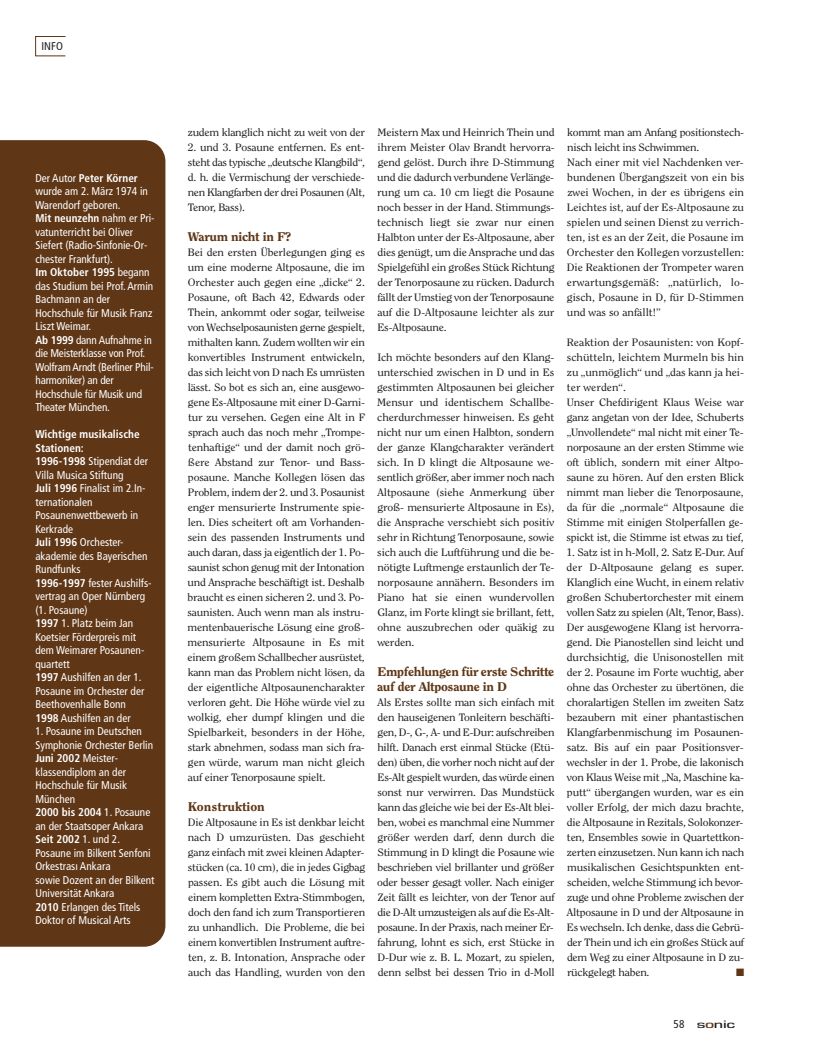
<style>
.page{position:relative;width:815px;height:1064px;background:#fff}
.page>*{position:absolute;margin:0;border:0;box-sizing:border-box;transform-origin:0 0}
.t1{font:800 12.5px/15px "Clearface Std";letter-spacing:-.025em;color:#5f3616;scale:1.1 1}
.t2{font:800 12.5px "Clearface Std";color:#5f3616;scale:1.1 1}
.t3{font:condensed 11.25px/13.5px "Frutiger LT Std";color:#fff}
.t4{font:500 11.25px "Eurostile T";letter-spacing:-.02em;color:#231f20;scale:1.6 1}
.t5{font:condensed 11.25px "Frutiger LT Std";color:#231f20}
.t6{font:10.62px/15px "Clearface Std";letter-spacing:-.01em;color:#231f20;text-align:justify;scale:1.1 1}
.t7{font:10.62px "Zapf Dingbats";color:#5f3616}
.s1{font-weight:700}
.s2{font-family:"Frutiger LT Std";font-weight:400;font-stretch:condensed}
.s3{color:#5f3616}
</style>
<div class="page">
<div style="left:0;top:140px;width:165px;height:807px;background:#5f3616"></div>
<div style="left:35px;top:36px;width:31px;height:20px;border:1px solid #5f3616"></div>
<p class="t5" style="left:41px;top:41px;width:23px">info</p>
<p class="t3" style="left:35px;top:172px;width:121px">Der Autor <span class="s1">Peter Körner </span>wurde am 2. März 1974 in<br>Warendorf geboren.<br><span class="s1">Mit neunzehn</span> nahm er Pri&shy;vatunterricht bei oliver<br>Siefert (Radio-Sinfonie-or&shy;chester frankfurt).<br><span class="s1">Im Oktober 1995</span> begann das Studium bei Prof. Armin<br>Bachmann an der<br>Hochschule für Musik franz<br>Liszt Weimar.<br><span class="s1">Ab 1999</span> dann Aufnahme in die Meisterklasse von Prof.<br>Wolfram Arndt (Berliner Phil&shy;harmoniker) an der<br>Hochschule für Musik und<br>Theater München.</p>
<p class="t3" style="left:35px;top:428px;width:118px"><span class="s1">Wichtige musikalische<br>Stationen:<br>1996-1998</span> Stipendiat der<br>Villa Musica Stiftung<br><span class="s1">Juli 1996</span> finalist im 2.in&shy;ternationalen<br>Posaunenwett bewerb in<br>Kerkrade<br><span class="s1">Juli 1996</span> orchester&shy;akademie des Bayerischen<br>Rundfunks<br><span class="s1">1996-1997</span> fester Aushilfs - vertrag an oper nürnberg (1. Posaune)<br><span class="s1">1997</span> 1. Platz beim Jan<br>Koetsier förderpreis mit dem Weimarer Posaunen&shy;quartett<br><span class="s1">1997</span> Aushilfen an der 1.<br>Posaune im orchester der<br>Beethovenhalle Bonn<br><span class="s1">1998</span> Aushilfen an der</p>
<p class="t3" style="left:35px;top:725px;width:121px">1. Posaune im Deutschen<br>Symphonie orchester Berlin<br><span class="s1">Juni 2002</span> Meister - klassendiplom an der<br>Hochschule für Musik<br>München<br><span class="s1">2000 bis 2004</span> 1. Posaune an der Staatsoper Ankara<br><span class="s1">Seit 2002</span> 1. und 2.<br>Posaune im Bilkent Senfoni orkestrası Ankara<br>sowie Dozent an der Bilkent<br>Universität Ankara<br><span class="s1">2010</span> Erlangen des Titels<br>Doktor of Musical Arts</p>
<p class="t6" style="left:188px;top:125px;width:163px">zudem klanglich nicht zu weit von der</p>
<p class="t6" style="left:188px;top:140px;width:163px">2. und 3. Posaune entfernen. Es ent&shy;steht das typische „deutsche Klangbild“, d. h. die Vermischung der verschiede&shy;nen Klangfarben der drei Posaunen (Alt, Tenor, Bass).</p>
<p class="t1" style="left:188px;top:230px;width:96px">Warum nicht in F?</p>
<p class="t6" style="left:187px;top:245px;width:163px">Bei den ersten Überlegungen ging es um eine moderne Altposaune, die im Orchester auch gegen eine „dicke“ 2.<br>Posaune, oft Bach 42, Edwards oder Thein, ankommt oder sogar, teilweise von Wechselposaunisten gerne gespielt, mithalten kann. Zudem wollten wir ein konvertibles Instrument entwickeln, das sich leicht von D nach Es umrüsten lässt. So bot es sich an, eine ausgewo&shy;gene Es-Altposaune mit einer D-Garni&shy;tur zu versehen. Gegen eine Alt in F sprach auch das noch mehr „Trompe&shy;tenhaftige“ und der damit noch grö&shy;ßere Abstand zur Tenor- und Bass&shy;posaune. Manche Kollegen lösen das Problem, indem der 2. und 3. Posaunist enger mensurierte Instrumente spie&shy;len. Dies scheitert oft am Vorhanden&shy;sein des passenden Instruments und auch daran, dass ja eigentlich der 1. Po&shy;saunist schon genug mit der Intonation und Ansprache beschäftigt ist. Deshalb braucht es einen sicheren 2. und 3. Po&shy;saunisten. Auch wenn man als instru&shy;mentenbauerische Lösung eine groß&shy;mensurierte Altposaune in Es mit einem großem Schallbecher ausrüstet, kann man das Problem nicht lösen, da der eigentliche Altposaunencharakter verloren geht. Die Höhe würde viel zu wolkig, eher dumpf klingen und die Spielbarkeit, besonders in der Höhe, stark abnehmen, sodass man sich fra&shy;gen würde, warum man nicht gleich auf einer Tenorposaune spielt.</p>
<p class="t2" style="left:188px;top:801px;width:72px">Konstruktion</p>
<p class="t6" style="left:188px;top:815px;width:163px">Die Altposaune in Es ist denkbar leicht nach D umzurüsten. Das geschieht ganz einfach mit zwei kleinen Adapter&shy;stücken (ca. 10 cm), die in jedes Gigbag passen. Es gibt auch die Lösung mit einem kompletten Extra-Stimmbogen, doch den fand ich zum Transportieren zu unhandlich. Die Probleme, die bei einem konvertiblen Instrument auftre&shy;ten, z. B. Intonation, Ansprache oder auch das Handling, wurden von den</p>
<p class="t6" style="left:377px;top:125px;width:163px">Meistern Max und Heinrich Thein und ihrem Meister Olav Brandt hervorra&shy;gend gelöst. Durch ihre D-Stimmung und die dadurch verbundene Verlänge&shy;rung um ca. 10 cm liegt die Posaune noch besser in der Hand. Stimmungs&shy;technisch liegt sie zwar nur einen Halbton unter der Es-Altposaune, aber dies genügt, um die Ansprache und das Spielgefühl ein großes Stück Richtung der Tenorposaune zu rücken. Dadurch fällt der Umstieg von der Tenorposaune auf die D-Altposaune leichter als zur Es-Altposaune.</p>
<p class="t6" style="left:377px;top:350px;width:163px">Ich möchte besonders auf den Klang&shy;unterschied zwischen in D und in Es gestimmten Altposaunen bei gleicher Mensur und identischem Schallbe&shy;cherdurchmesser hinweisen. Es geht nicht nur um einen Halbton, sondern der ganze Klangcharakter verändert sich. In D klingt die Altposaune we&shy;sentlich größer, aber immer noch nach Altposaune (siehe Anmerkung über groß- mensurierte Altposaune in Es), die Ansprache verschiebt sich positiv sehr in Richtung Tenorposaune, sowie sich auch die Luftführung und die be&shy;nötigte Luftmenge erstaunlich der Te&shy;norposaune annähern. Besonders im Piano hat sie einen wundervollen Glanz, im Forte klingt sie brillant, fett, ohne auszubrechen oder quäkig zu werden.</p>
<p class="t1" style="left:377px;top:665px;width:163px">Empfehlungen für erste Schritte auf der Altposaune in D</p>
<p class="t6" style="left:377px;top:695px;width:163px">Als Erstes sollte man sich einfach mit den hauseigenen Tonleitern beschäfti&shy;gen, D-, G-, A- und E-Dur: aufschreiben hilft. Danach erst einmal Stücke (Etü&shy;den) üben, die vorher noch nicht auf der Es-Alt gespielt wurden, das würde einen sonst nur verwirren. Das Mundstück kann das gleiche wie bei der Es-Alt blei&shy;ben, wobei es manchmal eine Nummer größer werden darf, denn durch die Stimmung in D klingt die Posaune wie beschrieben viel brillanter und größer oder besser gesagt voller. Nach einiger Zeit fällt es leichter, von der Tenor auf die D-Alt umzusteigen als auf die Es-Alt&shy;posaune. In der Praxis, nach meiner Er&shy;fahrung, lohnt es sich, erst Stücke in D-Dur wie z. B. L. Mozart, zu spielen, denn selbst bei dessen Trio in d-Moll</p>
<p class="t6" style="left:567px;top:125px;width:163px;text-align:left">kommt man am Anfang positionstech&shy;nisch leicht ins Schwimmen.<br>Nach einer mit viel Nachdenken ver&shy;bundenen Übergangszeit von ein bis zwei Wochen, in der es übrigens ein Leichtes ist, auf der Es-Altposaune zu spielen und seinen Dienst zu verrich&shy;ten, ist es an der Zeit, die Posaune im Orchester den Kollegen vorzustellen:<br>Die Reaktionen der Trompeter waren erwartungsgemäß: „natürlich, lo&shy;gisch, Posaune in D, für D-Stimmen und was so anfällt!”</p>
<p class="t6" style="left:567px;top:335px;width:163px;text-align:left">Reaktion der Posaunisten: von Kopf&shy;schütteln, leichtem Murmeln bis hin zu „unmöglich“ und „das kann ja hei&shy;ter werden“.<br>Unser Chefdirigent Klaus Weise war ganz angetan von der Idee, Schuberts „Unvollendete“ mal nicht mit einer Te&shy;norposaune an der ersten Stimme wie oft üblich, sondern mit einer Altpo&shy;saune zu hören. Auf den ersten Blick nimmt man lieber die Tenorposaune, da für die „normale“ Altposaune die Stimme mit einigen Stolperfallen ge&shy;spickt ist, die Stimme ist etwas zu tief,</p>
<p class="t6" style="left:567px;top:545px;width:163px">1. Satz ist in h-Moll, 2. Satz E-Dur. Auf der D-Altposaune gelang es super.<br>Klanglich eine Wucht, in einem relativ großen Schubertorchester mit einem vollen Satz zu spielen (Alt, Tenor, Bass).<br>Der ausgewogene Klang ist hervorra&shy;gend. Die Pianostellen sind leicht und durchsichtig, die Unisonostellen mit der 2. Posaune im Forte wuchtig, aber ohne das Orchester zu übertönen, die choralartigen Stellen im zweiten Satz bezaubern mit einer phantastischen Klangfarbenmischung im Posaunen&shy;satz. Bis auf ein paar Positionsver&shy;wechsler in der 1. Probe, die lakonisch von Klaus Weise mit „Na, Maschine ka&shy;putt“ übergangen wurden, war es ein voller Erfolg, der mich dazu brachte, die Altposaune in Rezitals, Solokonzer&shy;ten, Ensembles sowie in Quartettkon&shy;zerten einzusetzen. Nun kann ich nach musikalischen Gesichtspunkten ent&shy;scheiden, welche Stimmung ich bevor&shy;zuge und ohne Probleme zwischen der Altposaune in D und der Altposaune in Es wechseln. Ich denke, dass die Gebrü&shy;der Thein und ich ein großes Stück auf dem Weg zu einer Altposaune in D zu&shy;rückgelegt haben.</p>
<p class="t7" style="left:736px;top:966px;width:10px">■</p>
<p class="t4" style="left:674px;top:1017px;width:40px"><span class="s2">58</span> s<span class="s3">o</span>nic</p>
</div>
